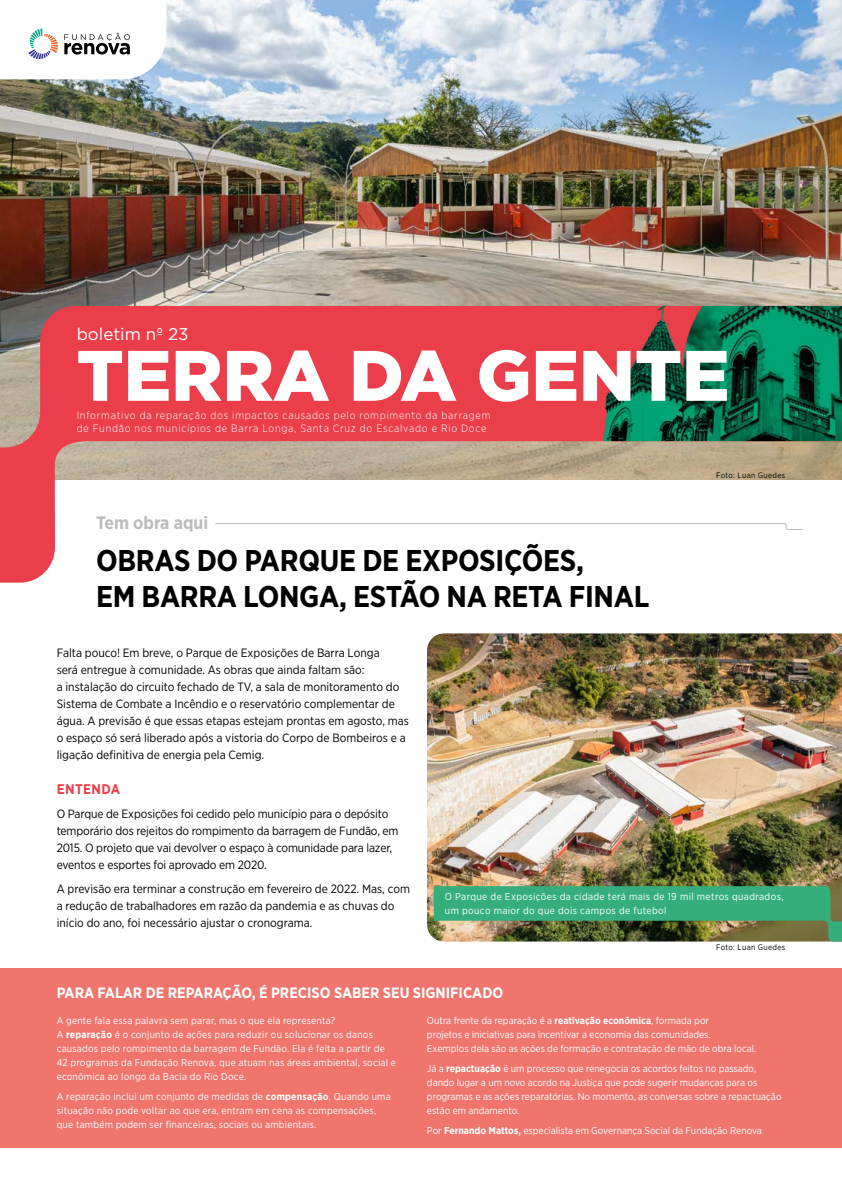
<style>
.page{position:relative;width:842px;height:1191px;background:#fff}
.page>*{position:absolute;margin:0;border:0;box-sizing:border-box;transform-origin:0 0}
.t1{font:900 71.3px "Gotham";color:#fff}
.t2{font:700 30px/36px "Gotham Narrow";letter-spacing:-.01em;color:#000}
.t3{font:700 18px "Gotham Narrow";color:#bbbcbb}
.t4{font:17px "Gotham";color:#fff}
.t5{font:700 15px "Gotham Narrow";color:#fff}
.t6{font:700 14px "Gotham Narrow";letter-spacing:.03em;color:#eb404c}
.t7{font:12px/17px "Gotham Narrow";color:#000}
.t8{font:300 10.6px/13.6px "Gotham Narrow";letter-spacing:.07em;color:#fff}
.t9{font:10px/14px "Gotham Narrow";letter-spacing:.01em;color:#fff}
.t10{font:10px/14px "Gotham Narrow";letter-spacing:.04em;color:#fff}
.t11{font:8px "Gotham Narrow";letter-spacing:.04em;color:#000}
.s1{font-weight:700}
</style>
<div class="page">
<img style="left:0;top:0;width:842px;height:306px">
<svg style="left:0;top:306px;width:842px;height:276px"></svg>
<img style="left:19px;top:306px;width:823px;height:136px">
<svg style="left:214px;top:522px;width:590px;height:8px"></svg>
<svg style="left:0;top:0;width:166px;height:79px"></svg>
<img style="left:427px;top:633px;width:415px;height:305px">
<div style="left:0;top:968px;width:842px;height:180px;background:#ef756d"></div>
<img style="left:434px;top:886px;width:408px;height:55px">
<h3 class="t4" style="left:77px;top:323px;width:113px">boletim nº 23</h3>
<h1 class="t1" style="left:77px;top:334px;width:654px">TERRA DA GENTE</h1>
<p class="t8" style="left:77px;top:408px;width:415px">Informativo da reparação dos impactos causados pelo rompimento da barragem de Fundão nos municípios de Barra Longa, Santa Cruz do Escalvado e Rio Doce</p>
<h3 class="t3" style="left:96px;top:511px;width:114px">Tem obra aqui</h3>
<h2 class="t2" style="left:96px;top:542px;width:555px">OBRAS DO PARQUE DE EXPOSIÇÕES,<br>EM BARRA LONGA, ESTÃO NA RETA FINAL</h2>
<p class="t11" style="left:716px;top:470px;width:71px">Foto: Luan Guedes</p>
<p class="t7" style="left:57px;top:644px;width:354px">Falta pouco! Em breve, o Parque de Exposições de Barra Longa<br>será entregue à comunidade. As obras que ainda faltam são:<br>a instalação do circuito fechado de TV, a sala de monitoramento do Sistema de Combate a Incêndio e o reservatório complementar de água. A previsão é que essas etapas estejam prontas em agosto, mas o espaço só será liberado após a vistoria do Corpo de Bombeiros e a ligação definitiva de energia pela Cemig.</p>
<h3 class="t6" style="left:57px;top:780px;width:65px">ENTENDA</h3>
<p class="t7" style="left:57px;top:804px;width:343px">O Parque de Exposições foi cedido pelo município para o depósito temporário dos rejeitos do rompimento da barragem de Fundão, em 2015. O projeto que vai devolver o espaço à comunidade para lazer, eventos e esportes foi aprovado em 2020.</p>
<p class="t7" style="left:57px;top:880px;width:355px">A previsão era terminar a construção em fevereiro de 2022. Mas, com a redução de trabalhadores em razão da pandemia e as chuvas do início do ano, foi necessário ajustar o cronograma.</p>
<p class="t10" style="left:445px;top:889px;width:340px">O Parque de Exposições da cidade terá mais de 19 mil metros quadrados, um pouco maior do que dois campos de futebol</p>
<p class="t11" style="left:716px;top:942px;width:71px">Foto: Luan Guedes</p>
<h3 class="t5" style="left:57px;top:983px;width:448px">PARA FALAR DE REPARAÇÃO, É PRECISO SABER SEU SIGNIFICADO</h3>
<p class="t9" style="left:57px;top:1013px;width:341px">A gente fala essa palavra sem parar, mas o que ela representa?<br>A <span class="s1">reparação</span> é o conjunto de ações para reduzir ou solucionar os danos causados pelo rompimento da barragem de Fundão. Ela é feita a partir de 42 programas da Fundação Renova, que atuam nas áreas ambiental, social e econômica ao longo da Bacia do Rio Doce.</p>
<p class="t9" style="left:57px;top:1088px;width:336px">A reparação inclui um conjunto de medidas de <span class="s1">compensação</span>. Quando uma situação não pode voltar ao que era, entram em cena as compensações, que também podem ser financeiras, sociais ou ambientais.</p>
<p class="t9" style="left:427px;top:1013px;width:331px">Outra frente da reparação é a <span class="s1">reativação econômica</span>, formada por<br>projetos e iniciativas para incentivar a economia das comunidades.<br>Exemplos dela são as ações de formação e contratação de mão de obra local.</p>
<p class="t9" style="left:427px;top:1060px;width:356px">Já a <span class="s1">repactuação</span> é um processo que renegocia os acordos feitos no passado, dando lugar a um novo acordo na Justiça que pode sugerir mudanças para os programas e as ações reparatórias. No momento, as conversas sobre a repactuação estão em andamento.</p>
<p class="t9" style="left:427px;top:1123px;width:336px">Por <span class="s1">Fernando Mattos,</span> especialista em Governança Social da Fundação Renova</p>
</div>
